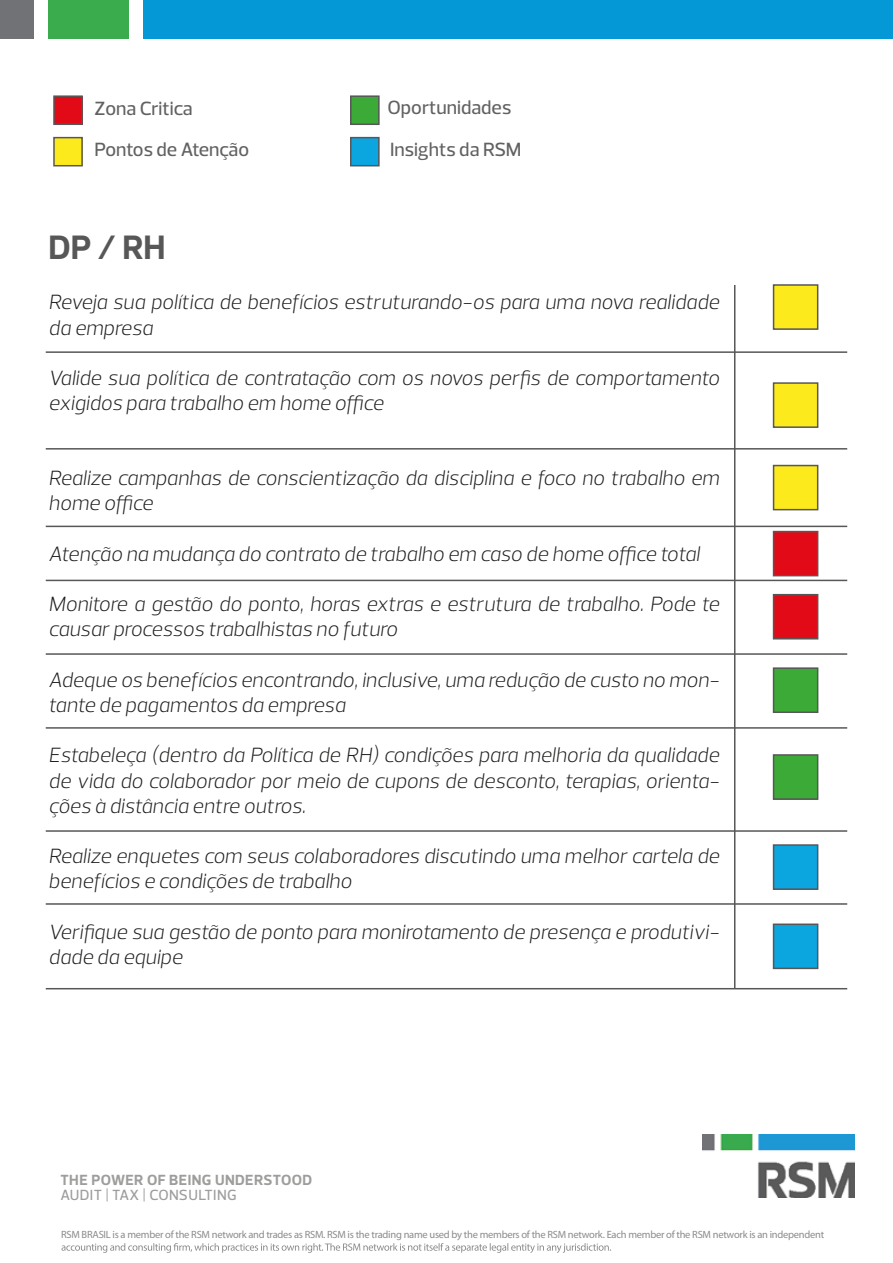
<style>
.page{position:relative;width:893px;height:1263px;background:#fff}
.page>*{position:absolute;margin:0;border:0;box-sizing:border-box;transform-origin:0 0}
.t1{font:700 34.5px "Prelo";color:#585757}
.t2{font:italic 300 21px/25.2px "Prelo";color:#1d1d1c}
.t3{font:500 19.5px/41.4px "Prelo";color:#616161}
.t4{font:700 15px "Prelo";letter-spacing:.03em;color:#9d9d9c}
.t5{font:500 15px "Prelo";letter-spacing:.02em;color:#9d9d9c}
.t6{font:10.5px "Myriad Pro";letter-spacing:-.025em;color:#8b8b8b}
</style>
<div class="page">
<img style="left:703px;top:1134px;width:152px;height:64px">
<svg style="left:61px;top:1243px;width:550px;height:10px"></svg>
<div style="left:0;top:0;width:33px;height:38px;background:#717275"></div>
<div style="left:48px;top:0;width:80px;height:38px;background:#3aac4e"></div>
<div style="left:144px;top:0;width:749px;height:38px;background:#0598d6"></div>
<hr style="left:46px;top:351px;width:801px;height:2px;background:#585757">
<hr style="left:46px;top:448px;width:801px;height:2px;background:#585757">
<hr style="left:46px;top:830px;width:801px;height:2px;background:#585757">
<hr style="left:46px;top:727px;width:801px;height:2px;background:#585757">
<hr style="left:46px;top:653px;width:801px;height:2px;background:#585757">
<hr style="left:46px;top:903px;width:801px;height:2px;background:#585757">
<hr style="left:46px;top:988px;width:801px;height:1px;background:#585757">
<hr style="left:734px;top:285px;width:1px;height:704px;background:#585757">
<div style="left:54px;top:96px;width:28px;height:28px;background:#e30a18"></div>
<div style="left:53px;top:95px;width:30px;height:30px;border:2px solid #585757"></div>
<div style="left:54px;top:138px;width:28px;height:28px;background:#fcea1d"></div>
<div style="left:53px;top:137px;width:30px;height:29px;border:2px solid #585757"></div>
<div style="left:351px;top:96px;width:28px;height:28px;background:#3caa36"></div>
<div style="left:350px;top:95px;width:30px;height:30px;border:2px solid #585757"></div>
<div style="left:351px;top:138px;width:28px;height:28px;background:#0ba5df"></div>
<div style="left:350px;top:137px;width:30px;height:29px;border:2px solid #585757"></div>
<div style="left:773px;top:285px;width:45px;height:44px;background:#fcea1d"></div>
<div style="left:773px;top:284px;width:45px;height:46px;border:2px solid #585757"></div>
<div style="left:773px;top:383px;width:45px;height:44px;background:#fcea1d"></div>
<div style="left:773px;top:382px;width:45px;height:46px;border:2px solid #585757"></div>
<div style="left:773px;top:465px;width:45px;height:45px;background:#fcea1d"></div>
<div style="left:773px;top:465px;width:45px;height:45px;border:2px solid #585757"></div>
<div style="left:773px;top:595px;width:45px;height:44px;background:#e30a18"></div>
<div style="left:773px;top:594px;width:45px;height:45px;border:2px solid #585757"></div>
<div style="left:773px;top:668px;width:45px;height:44px;background:#3caa36"></div>
<div style="left:773px;top:667px;width:45px;height:46px;border:2px solid #585757"></div>
<div style="left:773px;top:755px;width:45px;height:44px;background:#3caa36"></div>
<div style="left:773px;top:754px;width:45px;height:46px;border:2px solid #585757"></div>
<div style="left:773px;top:845px;width:45px;height:44px;background:#0ba5df"></div>
<div style="left:773px;top:844px;width:45px;height:46px;border:2px solid #585757"></div>
<div style="left:773px;top:924px;width:45px;height:44px;background:#0ba5df"></div>
<div style="left:773px;top:923px;width:45px;height:46px;border:2px solid #585757"></div>
<hr style="left:46px;top:526px;width:801px;height:1px;background:#585757">
<hr style="left:46px;top:580px;width:801px;height:1px;background:#585757">
<div style="left:773px;top:531px;width:45px;height:45px;background:#e30a18"></div>
<div style="left:773px;top:531px;width:45px;height:45px;border:2px solid #585757"></div>
<p class="t3" style="left:95px;top:88px;width:156px">Zona Critica<br>Pontos de Atenção</p>
<p class="t3" style="left:387px;top:87px;width:135px">Oportunidades<br>Insights da RSM</p>
<h1 class="t1" style="left:49px;top:226px;width:119px">DP / RH</h1>
<p class="t2" style="left:49px;top:290px;width:672px">Reveja sua política de benefícios estruturando-os para uma nova realidade da empresa</p>
<p class="t2" style="left:49px;top:365px;width:672px">Valide sua política de contratação com os novos perfis de comportamento exigidos para trabalho em home office</p>
<p class="t2" style="left:49px;top:466px;width:672px">Realize campanhas de conscientização da disciplina e foco no trabalho em home office</p>
<p class="t2" style="left:49px;top:541px;width:653px">Atenção na mudança do contrato de trabalho em caso de home office total</p>
<p class="t2" style="left:49px;top:592px;width:672px">Monitore a gestão do ponto, horas extras e estrutura de trabalho. Pode te causar processos trabalhistas no futuro</p>
<p class="t2" style="left:49px;top:667px;width:672px">Adeque os benefícios encontrando, inclusive, uma redução de custo no mon&shy;tante de pagamentos da empresa</p>
<p class="t2" style="left:49px;top:743px;width:672px;text-align:justify">Estabeleça (dentro da Política de RH) condições para melhoria da qualidade de vida do colaborador por meio de cupons de desconto, terapias, orienta&shy;ções à distância entre outros.</p>
<p class="t2" style="left:49px;top:844px;width:672px">Realize enquetes com seus colaboradores discutindo uma melhor cartela de benefícios e condições de trabalho</p>
<p class="t2" style="left:49px;top:919px;width:672px">Verifique sua gestão de ponto para monirotamento de presença e produtivi&shy;dade da equipe</p>
<p class="t4" style="left:60px;top:1171px;width:253px">THE POWER OF BEING UNDERSTOOD</p>
<p class="t5" style="left:60px;top:1186px;width:178px">AUDIT | TAX | CONSULTING</p>
<p class="t6" style="left:61px;top:1228px;width:765px">RSM BRASIL is a member of the RSM network and trades as RSM. RSM is the trading name used by the members of the RSM network. Each member of the RSM network is an independent</p>
</div>
